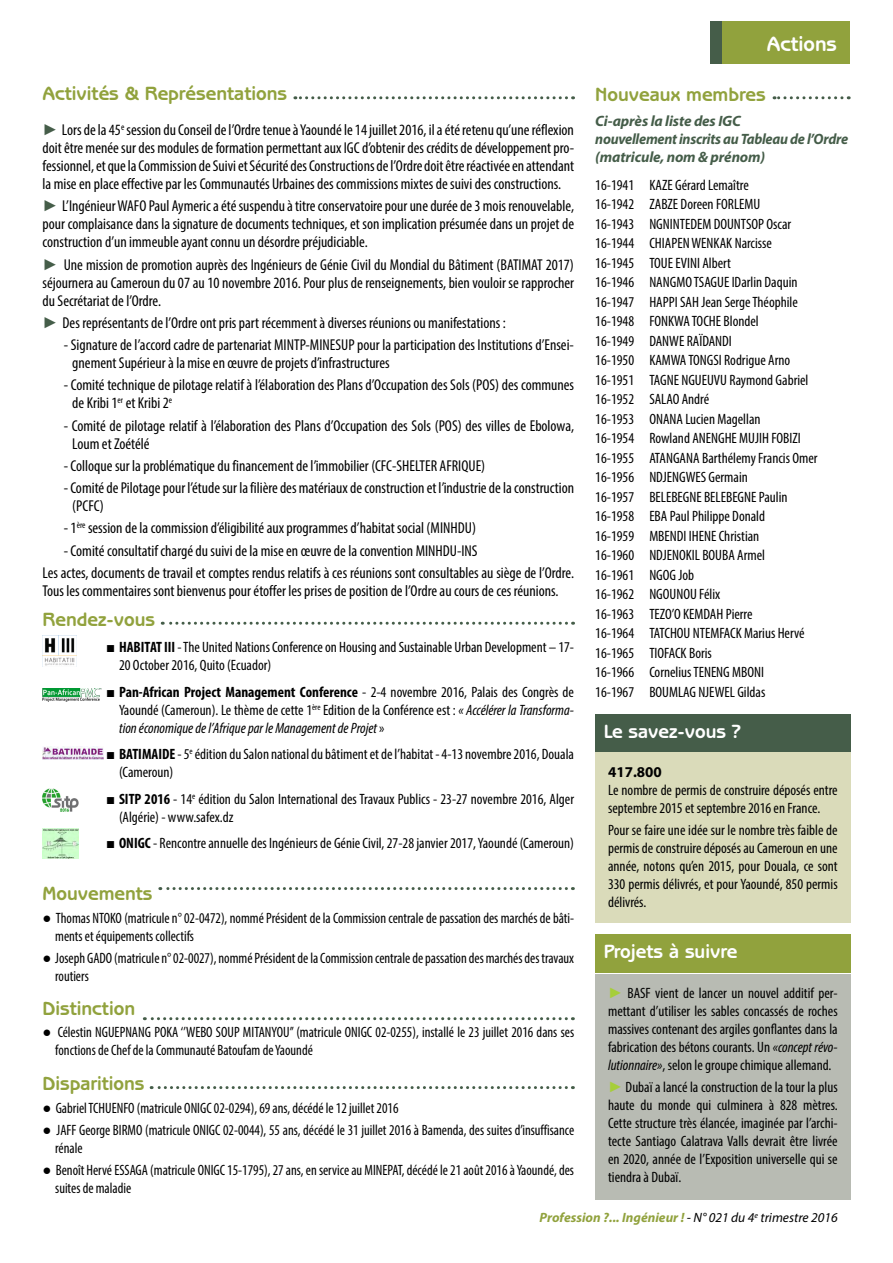
<style>
.page{position:relative;width:893px;height:1263px;background:#fff}
.page>*{position:absolute;margin:0;border:0;box-sizing:border-box;transform-origin:0 0}
.t1{font:700 21px "Benguiat Gothic IT Cby BT";color:#fff}
.t2{font:700 19.5px "Benguiat Gothic IT Cby BT";color:#91a23d}
.t3{font:700 19.5px "Benguiat Gothic IT Cby BT";color:#fff}
.t4{font:condensed 15.75px/18px "Myriad Pro";color:#000}
.t5{font:condensed 15px/19.5px "Myriad Pro";color:#000}
.t6{font:condensed 15px/18px "Myriad Pro";color:#000;scale:.95 1}
.t7{font:italic 700 15px/18px "Myriad Pro";letter-spacing:-.015em;color:#455d49}
.t8{font:700 15px "Myriad Pro";color:#000}
.t9{font:italic 700 13.5px "Myriad Pro";color:#91a23d}
.s1{font-family:"Arial";font-stretch:normal;color:#455d49}
.s2{font-family:"Book Antiqua";font-stretch:normal}
.s3{font-weight:700}
.s4{font-style:italic}
.s5{font-family:"Arial Narrow";font-stretch:normal}
.s6{font-family:"Arial";font-stretch:normal;color:#a6ce39}
.s7{font-weight:400;color:#000}
</style>
<div class="page">
<div style="left:710px;top:21px;width:81px;height:43px;background:#455d49"></div>
<div style="left:722px;top:21px;width:128px;height:43px;background:#91a23d"></div>
<svg style="left:774px;top:96px;width:68px;height:3px"></svg>
<svg style="left:295px;top:96px;width:271px;height:3px"></svg>
<svg style="left:162px;top:622px;width:404px;height:3px"></svg>
<svg style="left:160px;top:887px;width:406px;height:3px"></svg>
<svg style="left:144px;top:1017px;width:422px;height:3px"></svg>
<svg style="left:151px;top:1086px;width:415px;height:3px"></svg>
<div style="left:595px;top:714px;width:255px;height:39px;background:#455d49"></div>
<div style="left:595px;top:753px;width:255px;height:170px;background:#dadbba"></div>
<div style="left:595px;top:935px;width:255px;height:38px;background:#91a23d"></div>
<div style="left:595px;top:974px;width:255px;height:225px;background:#b8bbb3"></div>
<img style="left:43px;top:788px;width:36px;height:24px">
<img style="left:43px;top:688px;width:58px;height:13px">
<img style="left:43px;top:747px;width:60px;height:13px">
<img style="left:43px;top:635px;width:34px;height:32px">
<img style="left:43px;top:829px;width:36px;height:29px">
<h2 class="t2" style="left:43px;top:81px;width:246px">Activités &amp; Représentations</h2>
<p class="t4" style="left:43px;top:121px;width:533px;text-align:justify"><span class="s1">►</span> Lors de la 45<sup>e</sup> session du Conseil de l’Ordre tenue à Yaoundé le 14 juillet 2016, il a été retenu qu’une réflexion doit être menée sur des modules de formation permettant aux IGC d’obtenir des crédits de développement pro&shy;fessionnel, et que la Commission de Suivi et Sécurité des Constructions de l’Ordre doit être réactivée en attendant la mise en place effective par les Communautés Urbaines des commissions mixtes de suivi des constructions.</p>
<p class="t4" style="left:43px;top:197px;width:533px;text-align:justify"><span class="s1">►</span> L’Ingénieur WAFO Paul Aymeric a été suspendu à titre conservatoire pour une durée de 3 mois renouvelable, pour complaisance dans la signature de documents techniques, et son implication présumée dans un projet de construction d’un immeuble ayant connu un désordre préjudiciable.</p>
<p class="t4" style="left:43px;top:255px;width:533px;text-align:justify"><span class="s1">►</span> Une mission de promotion auprès des Ingénieurs de Génie Civil du Mondial du Bâtiment (BATIMAT 2017) séjournera au Cameroun du 07 au 10 novembre 2016. Pour plus de renseignements, bien vouloir se rapprocher du Secrétariat de l’Ordre.</p>
<p class="t4" style="left:43px;top:313px;width:465px"><span class="s1">►</span> Des représentants de l’Ordre ont pris part récemment à diverses réunions ou manifestations :</p>
<p class="t4" style="left:72px;top:336px;width:503px;text-indent:-9px">- Signature de l’accord cadre de partenariat MINTP-MINESUP pour la participation des Institutions d’Ensei&shy;gnement Supérieur à la mise en œuvre de projets d’infrastructures</p>
<p class="t4" style="left:72px;top:376px;width:503px;text-indent:-9px">- Comité technique de pilotage relatif à l’élaboration des Plans d’Occupation des Sols (POS) des communes de Kribi 1<sup>er</sup> et Kribi 2<sup>e</sup></p>
<p class="t4" style="left:72px;top:416px;width:503px;text-indent:-9px">- Comité de pilotage relatif à l’élaboration des Plans d’Occupation des Sols (POS) des villes de Ebolowa,<br>Loum et Zoétélé</p>
<p class="t4" style="left:64px;top:456px;width:423px">- Colloque sur la problématique du financement de l’immobilier (CFC-SHELTER AFRIQUE)</p>
<p class="t4" style="left:72px;top:479px;width:503px;text-indent:-9px">- Comité de Pilotage pour l’étude sur la filière des matériaux de construction et l’industrie de la construction (PCFC)</p>
<p class="t4" style="left:64px;top:519px;width:414px">- 1<sup>ère</sup> session de la commission d’éligibilité aux programmes d’habitat social (MINHDU)</p>
<p class="t4" style="left:43px;top:539px;width:533px;line-height:22.2px;text-indent:21px">- Comité consultatif chargé du suivi de la mise en œuvre de la convention MINHDU-INS<br>Les actes, documents de travail et comptes rendus relatifs à ces réunions sont consultables au siège de l’Ordre.</p>
<p class="t4" style="left:43px;top:581px;width:518px">Tous les commentaires sont bienvenus pour étoffer les prises de position de l’Ordre au cours de ces réunions.</p>
<h2 class="t2" style="left:43px;top:607px;width:114px">Rendez-vous</h2>
<p class="t5" style="left:119px;top:638px;width:456px;line-height:18px;text-indent:-13px"><span class="s2">■</span> <span class="s3">HABITAT III</span> - The United Nations Conference on Housing and Sustainable Urban Development – 17-<br>20 October 2016, Quito (Ecuador)</p>
<p class="t5" style="left:119px;top:682px;width:456px;line-height:18px;text-align:justify;text-indent:-13px"><span class="s2">■</span> <span class="s3">Pan-African Project Management Conference</span> - 2-4 novembre 2016, Palais des Congrès de Yaoundé (Cameroun). Le thème de cette 1<sup>ère</sup> Edition de la Conférence est : <span class="s4">« Accélérer la Transforma&shy;tion économique de l’Afrique par le Management de Projet</span> »</p>
<p class="t5" style="left:119px;top:745px;width:456px;line-height:18px;text-indent:-13px"><span class="s2">■</span> <span class="s3">BATIMAIDE</span> - 5<sup>e</sup> édition du Salon national du bâtiment et de l’habitat - 4-13 novembre 2016, Douala (Cameroun)</p>
<p class="t5" style="left:119px;top:789px;width:456px;line-height:18px;text-indent:-13px"><span class="s2">■</span> <span class="s3">SITP 2016</span> - 14<sup>e</sup> édition du Salon International des Travaux Publics - 23-27 novembre 2016, Alger (Algérie) - www.safex.dz</p>
<p class="t5" style="left:106px;top:833px;width:469px"><span class="s2">■</span> <span class="s3">ONIGC</span> - Rencontre annuelle des Ingénieurs de Génie Civil, 27-28 janvier 2017, Yaoundé (Cameroun)</p>
<h2 class="t2" style="left:42px;top:881px;width:112px">Mouvements</h2>
<p class="t6" style="left:55px;top:908px;width:548px;text-indent:-13px"><span class="s5">●</span> Thomas NTOKO (matricule n° 02-0472), nommé Président de la Commission centrale de passation des marchés de bâti&shy;ments et équipements collectifs</p>
<p class="t6" style="left:55px;top:949px;width:548px;text-indent:-13px"><span class="s5">●</span> Joseph GADO (matricule n° 02-0027), nommé Président de la Commission centrale de passation des marchés des travaux routiers</p>
<h2 class="t2" style="left:42px;top:996px;width:94px">Distinction</h2>
<p class="t6" style="left:55px;top:1023px;width:548px;text-indent:-13px"><span class="s5">●</span> Célestin NGUEPNANG POKA ‘’WEBO SOUP MITANYOU’’ (matricule ONIGC 02-0255), installé le 23 juillet 2016 dans ses fonctions de Chef de la Communauté Batoufam de Yaoundé</p>
<h2 class="t2" style="left:42px;top:1071px;width:104px">Disparitions</h2>
<p class="t6" style="left:42px;top:1098px;width:376px"><span class="s5">●</span> Gabriel TCHUENFO (matricule ONIGC 02-0294), 69 ans, décédé le 12 juillet 2016</p>
<p class="t6" style="left:55px;top:1121px;width:548px;text-indent:-13px"><span class="s5">●</span> JAFF George BIRMO (matricule ONIGC 02-0044), 55 ans, décédé le 31 juillet 2016 à Bamenda, des suites d’insuffisance rénale</p>
<p class="t6" style="left:55px;top:1161px;width:548px;text-indent:-13px"><span class="s5">●</span> Benoît Hervé ESSAGA (matricule ONIGC 15-1795), 27 ans, en service au MINEPAT, décédé le 21 août 2016 à Yaoundé, des suites de maladie</p>
<h1 class="t1" style="left:767px;top:30px;width:72px">Actions</h1>
<h2 class="t2" style="left:595px;top:82px;width:172px">Nouveaux membres</h2>
<p class="t7" style="left:595px;top:112px;width:254px">Ci-après la liste des IGC<br>nouvellement inscrits au Tableau de l’Ordre (matricule, nom &amp; prénom)</p>
<p class="t5" style="left:595px;top:175px;width:224px">16-1941 KAZE Gérard Lemaître<br>16-1942 ZABZE Doreen FORLEMU<br>16-1943 NGNINTEDEM DOUNTSOP Oscar<br>16-1944 CHIAPEN WENKAK Narcisse<br>16-1945 TOUE EVINI Albert<br>16-1946 NANGMO TSAGUE IDarlin Daquin<br>16-1947 HAPPI SAH Jean Serge Théophile<br>16-1948 FONKWA TOCHE Blondel<br>16-1949 DANWE RAÏDANDI<br>16-1950 KAMWA TONGSI Rodrigue Arno<br>16-1951 TAGNE NGUEUVU Raymond Gabriel<br>16-1952 SALAO André<br>16-1953 ONANA Lucien Magellan<br>16-1954 Rowland ANENGHE MUJIH FOBIZI<br>16-1955 ATANGANA Barthélemy Francis Omer<br>16-1956 NDJENGWES Germain<br>16-1957 BELEBEGNE BELEBEGNE Paulin<br>16-1958 EBA Paul Philippe Donald<br>16-1959 MBENDI IHENE Christian<br>16-1960 NDJENOKIL BOUBA Armel<br>16-1961 NGOG Job<br>16-1962 NGOUNOU Félix<br>16-1963 TEZO’O KEMDAH Pierre<br>16-1964 TATCHOU NTEMFACK Marius Hervé<br>16-1965 TIOFACK Boris<br>16-1966 Cornelius TENENG MBONI<br>16-1967 BOUMLAG NJEWEL Gildas</p>
<h2 class="t3" style="left:604px;top:719px;width:139px">Le savez-vous ?</h2>
<p class="t8" style="left:608px;top:762px;width:55px">417.800</p>
<p class="t5" style="left:608px;top:780px;width:231px;line-height:18px">Le nombre de permis de construire déposés entre septembre 2015 et septembre 2016 en France.</p>
<p class="t5" style="left:608px;top:821px;width:231px;line-height:18px;text-align:justify">Pour se faire une idée sur le nombre très faible de permis de construire déposés au Cameroun en une année, notons qu’en 2015, pour Douala, ce sont 330 permis délivrés, et pour Yaoundé, 850 permis délivrés.</p>
<h2 class="t3" style="left:604px;top:939px;width:135px">Projets à suivre</h2>
<p class="t5" style="left:608px;top:984px;width:231px;line-height:18px;text-align:justify"><span class="s6">►</span> BASF vient de lancer un nouvel additif per&shy;mettant d’utiliser les sables concassés de roches massives contenant des argiles gonflantes dans la fabrication des bétons courants. Un <span class="s4">«concept révo&shy;lutionnaire»</span>, selon le groupe chimique allemand.</p>
<p class="t5" style="left:608px;top:1078px;width:231px;line-height:18px;text-align:justify"><span class="s6">►</span> Dubaï a lancé la construction de la tour la plus haute du monde qui culminera à 828 mètres.<br>Cette structure très élancée, imaginée par l’archi&shy;tecte Santiago Calatrava Valls devrait être livrée en 2020, année de l’Exposition universelle qui se tiendra à Dubaï.</p>
<p class="t9" style="left:540px;top:1209px;width:300px">Profession ?... Ingénieur ! <span class="s7">- N° 021 du 4</span><sup>e</sup> <span class="s7">trimestre 2016</span></p>
</div>
